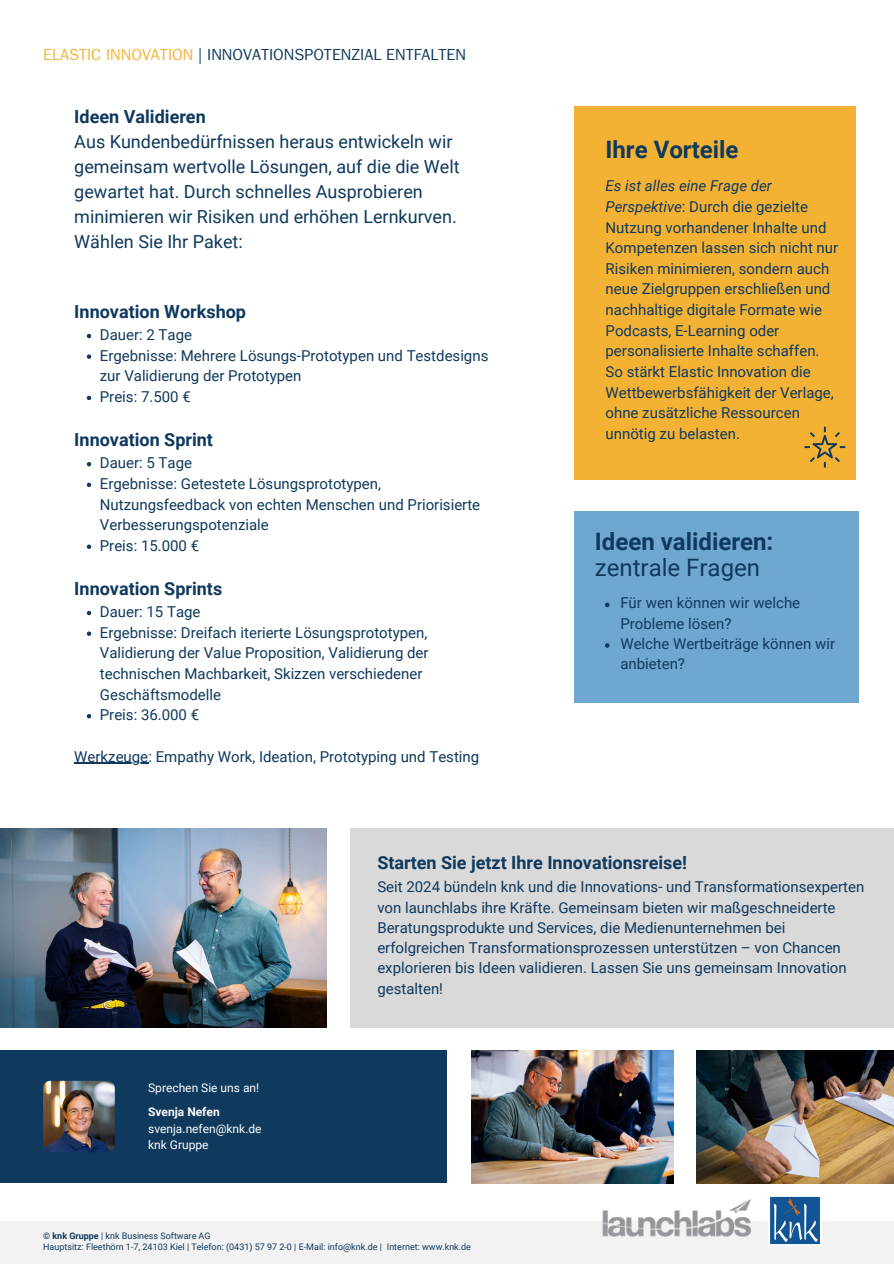
<style>
.page{position:relative;width:894px;height:1264px;background:#fff}
.page>*{position:absolute;margin:0;border:0;box-sizing:border-box;transform-origin:0 0}
.t1{font:700 24px/25.8px "Roboto";color:#0f395d}
.t2{font:18px/25px "Roboto";color:#0f395d}
.t3{font:700 18px "Roboto";color:#0f395d}
.t4{font:16.05px "Franklin Gothic LT Com";color:#0f395d}
.t5{font:15px/20.7px "Roboto";color:#0f395d}
.t6{font:12px "Roboto";color:#fdfdfe}
.t7{font:700 12px "Roboto";color:#fdfdfe}
.t8{font:9px "Roboto";color:#0f395d}
.s1{color:#f4b235}
.s2{font-weight:700}
.s3{font-style:italic}
.s4{font-weight:400}
</style>
<div class="page">
<div style="left:0;top:1220px;width:893px;height:43px;background:#f2f2f2"></div>
<img style="left:471px;top:1050px;width:202px;height:133px">
<img style="left:696px;top:1050px;width:197px;height:133px">
<img style="left:768px;top:1196px;width:53px;height:49px">
<div style="left:350px;top:828px;width:543px;height:199px;background:#d9d9d9"></div>
<img style="left:0;top:828px;width:326px;height:199px">
<div style="left:0;top:1050px;width:446px;height:132px;background:#0f395d"></div>
<img style="left:43px;top:1080px;width:72px;height:72px;border-radius:7px">
<img style="left:597px;top:1199px;width:158px;height:38px">
<div style="left:573px;top:107px;width:281px;height:373px;background:#f4b235"></div>
<div style="left:573px;top:511px;width:284px;height:192px;background:#6fa7d1"></div>
<svg style="left:605px;top:602px;width:4px;height:5px"></svg>
<svg style="left:605px;top:643px;width:4px;height:4px"></svg>
<svg style="left:804px;top:426px;width:41px;height:41px"></svg>
<svg style="left:87px;top:334px;width:4px;height:4px"></svg>
<svg style="left:87px;top:354px;width:4px;height:5px"></svg>
<svg style="left:87px;top:396px;width:4px;height:4px"></svg>
<svg style="left:87px;top:462px;width:4px;height:4px"></svg>
<svg style="left:87px;top:482px;width:4px;height:5px"></svg>
<svg style="left:87px;top:544px;width:4px;height:5px"></svg>
<svg style="left:87px;top:611px;width:4px;height:4px"></svg>
<svg style="left:87px;top:631px;width:4px;height:5px"></svg>
<svg style="left:87px;top:714px;width:4px;height:4px"></svg>
<hr style="left:74px;top:762px;width:74px;height:2px;background:#0f395d">
<p class="t4" style="left:43px;top:45px;width:424px"><span class="s1">ELASTIC INNOVATION</span> | INNOVATIONSPOTENZIAL ENTFALTEN</p>
<p class="t2" style="left:74px;top:104px;width:387px"><span class="s2">Ideen Validieren<br></span>Aus Kundenbedürfnissen heraus entwickeln wir gemeinsam wertvolle Lösungen, auf die die Welt gewartet hat. Durch schnelles Ausprobieren minimieren wir Risiken und erhöhen Lernkurven.<br>Wählen Sie Ihr Paket:</p>
<p class="t3" style="left:74px;top:301px;width:173px">Innovation Workshop</p>
<p class="t5" style="left:100px;top:324px;width:94px">Dauer: 2 Tage</p>
<h1 class="t5" style="left:100px;top:345px;width:390px">Ergebnisse: Mehrere Lösungs-Prototypen und Testdesigns zur Validierung der Prototypen</h1>
<h6 class="t5" style="left:100px;top:386px;width:92px">Preis: 7.500 €</h6>
<p class="t3" style="left:74px;top:429px;width:140px">Innovation Sprint</p>
<h2 class="t5" style="left:100px;top:453px;width:94px">Dauer: 5 Tage</h2>
<p class="t5" style="left:100px;top:473px;width:382px">Ergebnisse: Getestete Lösungsprototypen,<br>Nutzungsfeedback von echten Menschen und Priorisierte<br>Verbesserungspotenziale</p>
<p class="t5" style="left:100px;top:535px;width:101px">Preis: 15.000 €</p>
<p class="t3" style="left:74px;top:578px;width:149px">Innovation Sprints</p>
<h3 class="t5" style="left:100px;top:601px;width:102px">Dauer: 15 Tage</h3>
<p class="t5" style="left:100px;top:622px;width:330px">Ergebnisse: Dreifach iterierte Lösungsprototypen, Validierung der Value Proposition, Validierung der technischen Machbarkeit, Skizzen verschiedener Geschäftsmodelle</p>
<p class="t5" style="left:100px;top:704px;width:101px">Preis: 36.000 €</p>
<p class="t5" style="left:74px;top:746px;width:406px">Werkzeuge: Empathy Work, Ideation, Prototyping und Testing</p>
<p class="t1" style="left:605px;top:136px;width:134px">Ihre Vorteile</p>
<p class="t5" style="left:605px;top:176px;width:234px"><span class="s3">Es ist alles eine Frage der<br>Perspektive</span>: Durch die gezielte<br>Nutzung vorhandener Inhalte und<br>Kompetenzen lassen sich nicht nur<br>Risiken minimieren, sondern auch neue Zielgruppen erschließen und nachhaltige digitale Formate wie<br>Podcasts, E-Learning oder personalisierte Inhalte schaffen.<br>So stärkt Elastic Innovation die<br>Wettbewerbsfähigkeit der Verlage, ohne zusätzliche Ressourcen unnötig zu belasten.</p>
<p class="t1" style="left:594px;top:529px;width:180px">Ideen validieren: <span class="s4">zentrale Fragen</span></p>
<h4 class="t5" style="left:620px;top:593px;width:181px;line-height:20.2px">Für wen können wir welche<br>Probleme lösen?</h4>
<h3 class="t5" style="left:620px;top:633px;width:216px;line-height:20.2px">Welche Wertbeiträge können wir anbieten?</h3>
<p class="t3" style="left:377px;top:852px;width:311px">Starten Sie jetzt Ihre Innovationsreise!</p>
<p class="t6" style="left:148px;top:1080px;width:112px">Sprechen Sie uns an!</p>
<p class="t7" style="left:148px;top:1104px;width:73px">Svenja Nefen</p>
<p class="t6" style="left:148px;top:1121px;width:115px">svenja.nefen@knk.de</p>
<p class="t6" style="left:148px;top:1137px;width:62px">knk Gruppe</p>
<h3 class="t5" style="left:377px;top:877px;width:488px;line-height:20.2px">Seit 2024 bündeln knk und die Innovations- und Transformationsexperten von launchlabs ihre Kräfte. Gemeinsam bieten wir maßgeschneiderte Beratungsprodukte und Services, die Medienunternehmen bei erfolgreichen Transformationsprozessen unterstützen – von Chancen explorieren bis Ideen validieren. Lassen Sie uns gemeinsam Innovation gestalten!</h3>
<p class="t8" style="left:43px;top:1230px;width:169px"><span class="s2">© knk Gruppe</span> | knk Business Software AG</p>
<p class="t8" style="left:43px;top:1241px;width:429px">Hauptsitz: Fleethörn 1-7, 24103 Kiel | Telefon: (0431) 57 97 2-0 | E-Mail: info@knk.de | Internet: www.knk.de</p>
</div>
